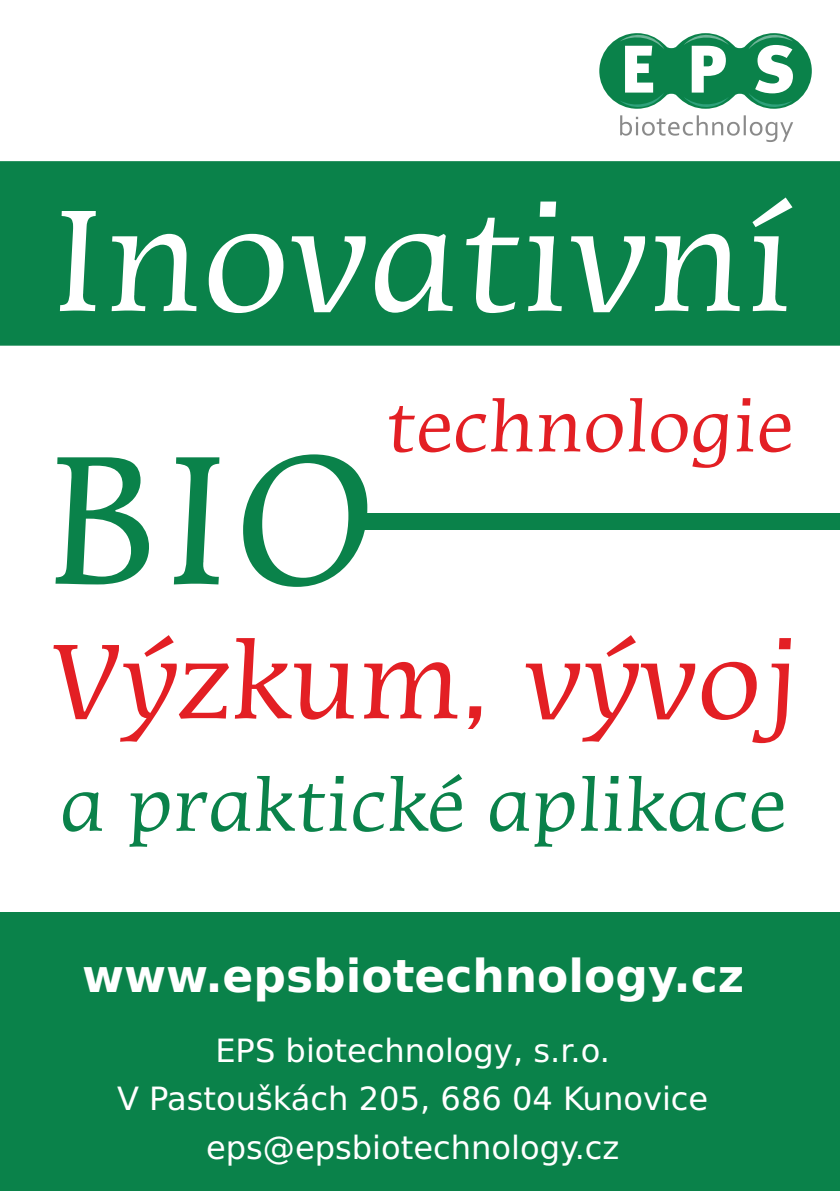
<style>
.page{position:relative;width:840px;height:1191px;background:#fff}
.page>*{position:absolute;margin:0;border:0;box-sizing:border-box;transform-origin:0 0}
.t1{font:197px "Mirarae AT";color:#0a824a}
.t2{font:155.2px "Mirarae AT";color:#fff}
.t3{font:114px "Mirarae AT";color:#e31f24}
.t4{font:77.8px "Mirarae AT";color:#0a824a}
.t5{font:75.6px "Mirarae AT";color:#e31f24}
.t6{font:700 45.4px "DejaVu Sans";color:#fff}
.t7{font:32px/48.6px "DejaVu Sans";color:#fff;text-align:center}
</style>
<div class="page">
<svg style="left:599px;top:33px;width:212px;height:109px"></svg>
<div style="left:0;top:912px;width:839px;height:279px;background:#0a824a"></div>
<div style="left:0;top:161px;width:839px;height:185px;background:#0a824a"></div>
<div style="left:354px;top:513px;width:485px;height:17px;background:#0a824a"></div>
<h2 class="t2" style="left:47px;top:201px;width:746px">Inovativní</h2>
<h1 class="t1" style="left:41px;top:445px;width:336px">BIO</h1>
<h3 class="t5" style="left:385px;top:398px;width:409px">technologie</h3>
<h3 class="t3" style="left:49px;top:638px;width:749px">Výzkum, vývoj</h3>
<h3 class="t4" style="left:59px;top:776px;width:727px">a praktické aplikace</h3>
<h3 class="t6" style="left:82px;top:957px;width:663px">www.epsbiotechnology.cz</h3>
<p class="t7" style="left:117px;top:1029px;width:592px">EPS biotechnology, s.r.o.<br>V Pastouškách 205, 686 04 Kunovice eps@epsbiotechnology.cz</p>
</div>
